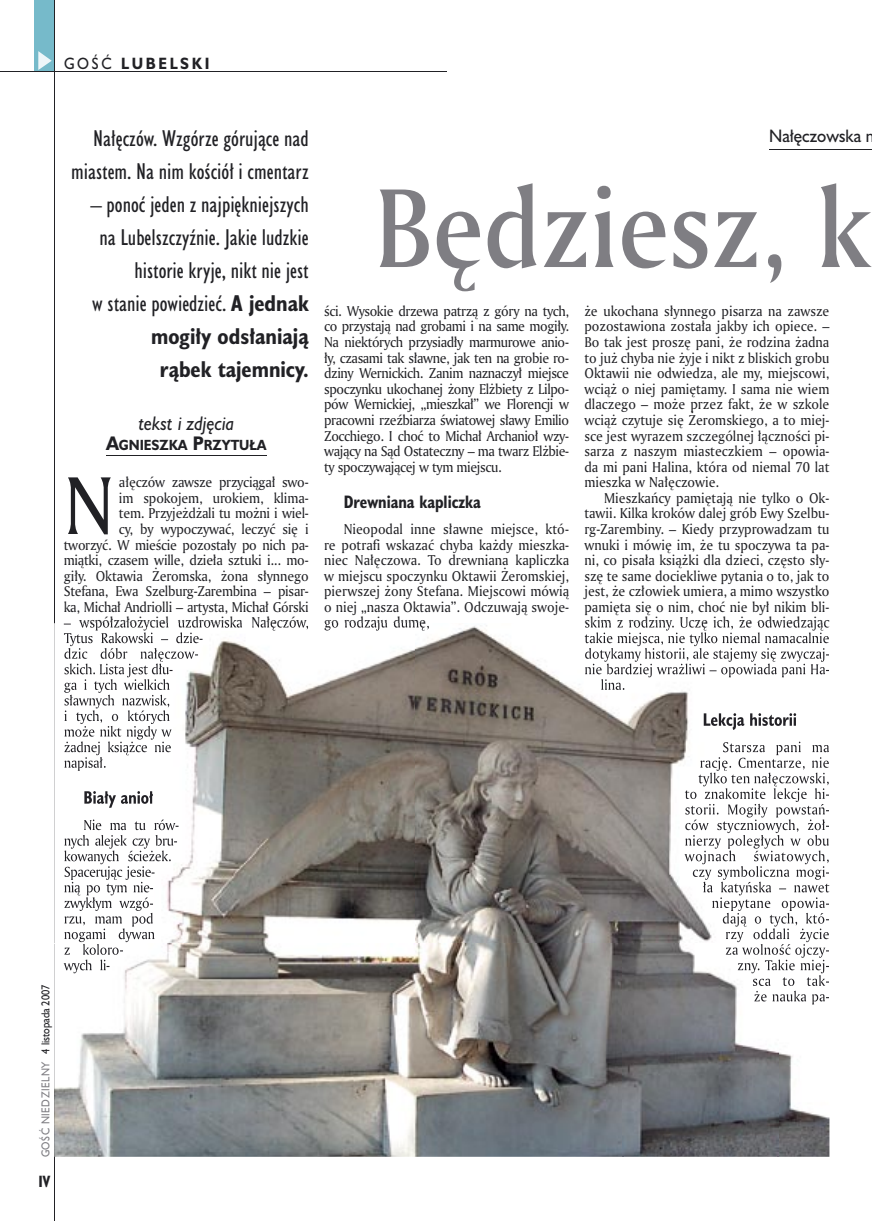
<style>
.page{position:relative;width:872px;height:1221px;background:#fff}
.page>*{position:absolute;margin:0;border:0;box-sizing:border-box;transform-origin:0 0}
.t1{font:108px "Amerigo Md PL";color:#7f7e83;scale:.9 1}
.t2{font:79.05px "Amerigo PL";color:#212125;scale:.94 1}
.t3{font:21px/33px "Humanst 521 Cn PL";color:#212125;text-align:right}
.t4{font:italic 18px "Humanst 521 PL";color:#212125;scale:.9 1}
.t5{font:700 16.5px "Humanst 521 Cn PL";color:#212125;scale:.94 1}
.t6{font:16.5px "Humanst 521 PL";color:#212125;scale:.94 1}
.t7{font:700 15px "Humanst 521 PL";letter-spacing:.2em;color:#212125;scale:.9 1}
.t8{font:700 15px "Humanst 521 Cn PL";color:#212125;scale:.94 1}
.t9{font:13.8px/15.6px "Amerigo PL";letter-spacing:-.02em;color:#212125;text-align:justify;scale:.94 1}
.t10{font:700 13.5px "Humanst 521 PL";color:#212125;scale:.9 1}
.t11{font:10.5px "Humanst 521 PL";letter-spacing:.05em;color:#7f7e83;scale:.9 1}
.s1{font-weight:400}
.s2{font-weight:700}
.s3{font-size:18px}
.s4{color:#212125}
</style>
<div class="page">
<div style="left:35px;top:0;width:19px;height:72px;background:#76baca"></div>
<svg style="left:38px;top:51px;width:14px;height:19px"></svg>
<hr style="left:54px;top:0;width:1px;height:1220px;background:#212125">
<hr style="left:0;top:72px;width:447px;height:1px;background:#212125">
<img style="left:54px;top:623px;width:775px;height:533px">
<img style="left:64px;top:623px;width:245px;height:7px">
<img style="left:64px;top:632px;width:138px;height:14px">
<img style="left:64px;top:648px;width:134px;height:13px">
<img style="left:65px;top:663px;width:107px;height:14px">
<img style="left:64px;top:679px;width:106px;height:29px">
<img style="left:65px;top:694px;width:105px;height:14px">
<img style="left:64px;top:710px;width:106px;height:14px">
<img style="left:64px;top:725px;width:108px;height:14px">
<img style="left:64px;top:741px;width:107px;height:14px">
<img style="left:64px;top:757px;width:42px;height:13px">
<img style="left:84px;top:791px;width:69px;height:16px">
<img style="left:84px;top:819px;width:94px;height:11px">
<img style="left:64px;top:834px;width:113px;height:14px">
<img style="left:64px;top:850px;width:107px;height:14px">
<img style="left:65px;top:866px;width:89px;height:13px">
<img style="left:64px;top:881px;width:89px;height:14px">
<img style="left:64px;top:897px;width:89px;height:13px">
<img style="left:64px;top:912px;width:89px;height:14px">
<img style="left:64px;top:928px;width:91px;height:14px">
<img style="left:64px;top:943px;width:59px;height:11px">
<img style="left:64px;top:959px;width:45px;height:14px">
<img style="left:324px;top:623px;width:105px;height:7px">
<img style="left:585px;top:623px;width:244px;height:7px">
<img style="left:584px;top:632px;width:245px;height:14px">
<img style="left:585px;top:648px;width:244px;height:13px">
<img style="left:585px;top:663px;width:244px;height:14px">
<img style="left:601px;top:679px;width:23px;height:11px">
<img style="left:703px;top:713px;width:93px;height:16px">
<img style="left:723px;top:741px;width:106px;height:14px">
<img style="left:700px;top:757px;width:129px;height:13px">
<img style="left:698px;top:772px;width:131px;height:14px">
<img style="left:684px;top:788px;width:145px;height:29px">
<img style="left:685px;top:803px;width:144px;height:14px">
<img style="left:685px;top:819px;width:144px;height:15px">
<img style="left:685px;top:834px;width:144px;height:14px">
<img style="left:684px;top:850px;width:145px;height:14px">
<img style="left:693px;top:866px;width:136px;height:13px">
<img style="left:703px;top:881px;width:126px;height:14px">
<img style="left:712px;top:897px;width:117px;height:13px">
<img style="left:723px;top:912px;width:106px;height:14px">
<img style="left:725px;top:928px;width:104px;height:15px">
<img style="left:725px;top:943px;width:104px;height:14px">
<img style="left:737px;top:959px;width:92px;height:14px">
<img style="left:753px;top:975px;width:76px;height:10px">
<img style="left:754px;top:990px;width:75px;height:14px">
<hr style="left:106px;top:455px;width:160px;height:1px;background:#212125">
<hr style="left:769px;top:149px;width:103px;height:1px;background:#212125">
<p class="t7" style="left:64px;top:53px;width:163px"><span class="s1">GOŚĆ</span> LUBELSKI</p>
<h3 class="t3" style="left:71px;top:121px;width:239px">Nałęczów. Wzgórze górujące nad miastem. Na nim kościół i cmentarz</h3>
<h3 class="t3" style="left:90px;top:187px;width:220px">– ponoć jeden z najpiękniejszych na Lubelszczyźnie. Jakie ludzkie historie kryje, nikt nie jest<br>w stanie powiedzieć. <span class="s2">A jednak mogiły odsłaniają<br>rąbek tajemnicy.</span></h3>
<h3 class="t4" style="left:138px;top:411px;width:108px">tekst i zdjęcia</h3>
<p class="t10" style="left:106px;top:435px;width:180px"><span class="s3">A</span>GNIESZKA <span class="s3">P</span>RZYTUŁA</p>
<p class="t9" style="left:64px;top:474px;width:262px;text-align:right">ałęczów zawsze przyciągał swo-<br>im spokojem, urokiem, klima-<br>tem. Przyjeżdżali tu możni i wiel-<br>cy, by wypoczywać, leczyć się i<br>tworzyć. W mieście pozostały po nich pa&shy;miątki, czasem wille, dzieła sztuki i... mo&shy;giły. Oktawia Żeromska, żona słynnego Stefana, Ewa Szelburg-Zarembina – pisar&shy;ka, Michał Andriolli – artysta, Michał Górski</p>
<p class="t9" style="left:64px;top:614px;width:262px">– współzałożyciel uzdrowiska Nałęczów,</p>
<h2 class="t2" style="left:64px;top:453px;width:55px">N</h2>
<p class="t6" style="left:769px;top:124px;width:113px">Nałęczowska n</p>
<h1 class="t1" style="left:375px;top:156px;width:552px">Będziesz, k</h1>
<p class="t9" style="left:324px;top:303px;width:262px">ści. Wysokie drzewa patrzą z góry na tych, co przystają nad grobami i na same mogiły.<br>Na niektórych przysiadły marmurowe anio&shy;ły, czasami tak sławne, jak ten na grobie ro&shy;dziny Wernickich. Zanim naznaczył miejsce spoczynku ukochanej żony Elżbiety z Lilpo&shy;pów Wernickiej, „mieszkał” we Florencji w pracowni rzeźbiarza światowej sławy Emilio Zocchiego. I choć to Michał Archanioł wzy&shy;wający na Sąd Ostateczny – ma twarz Elżbie&shy;ty spoczywającej w tym miejscu.</p>
<p class="t5" style="left:344px;top:490px;width:147px">Drewniana kapliczka</p>
<p class="t9" style="left:324px;top:521px;width:262px;text-indent:20px">Nieopodal inne sławne miejsce, któ&shy;re potrafi wskazać chyba każdy mieszka&shy;niec Nałęczowa. To drewniana kapliczka w miejscu spoczynku Oktawii Żeromskiej, pierwszej żony Stefana. Miejscowi mówią o niej „nasza Oktawia”. Odczuwają swoje&shy;go rodzaju dumę,</p>
<p class="t9" style="left:584px;top:303px;width:262px">że ukochana słynnego pisarza na zawsze pozostawiona została jakby ich opiece. – Bo tak jest proszę pani, że rodzina żadna to już chyba nie żyje i nikt z bliskich grobu Oktawii nie odwiedza, ale my, miejscowi, wciąż o niej pamiętamy. I sama nie wiem dlaczego – może przez fakt, że w szkole wciąż czytuje się Żeromskiego, a to miej&shy;sce jest wyrazem szczególnej łączności pi&shy;sarza z naszym miasteczkiem – opowia&shy;da mi pani Halina, która od niemal 70 lat mieszka w Nałęczowie.</p>
<p class="t9" style="left:584px;top:489px;width:262px;text-indent:20px">Mieszkańcy pamiętają nie tylko o Ok&shy;tawii. Kilka kroków dalej grób Ewy Szelbu&shy;rg-Zarembiny. – Kiedy przyprowadzam tu wnuki i mówię im, że tu spoczywa ta pa&shy;ni, co pisała książki dla dzieci, często sły&shy;szę te same dociekliwe pytania o to, jak to jest, że człowiek umiera, a mimo wszystko pamięta się o nim, choć nie był nikim bli&shy;skim z rodziny. Uczę ich, że odwiedzając</p>
<p class="t11" style="left:38px;top:1157px;width:193px;rotate:-90deg">GOŚĆ NIEDZIELNY <span class="s4">4 listopada 2007</span></p>
<p class="t8" style="left:38px;top:1170px;width:14px">IV</p>
</div>
